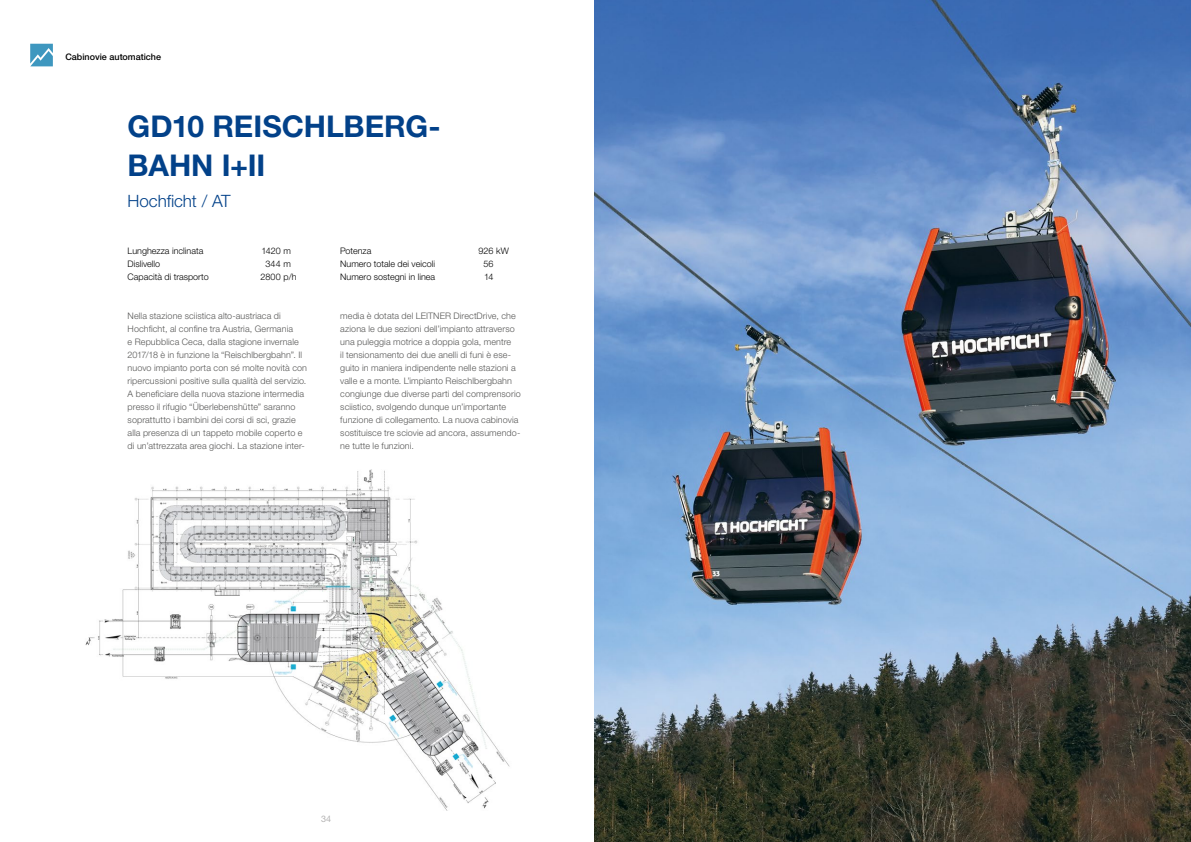
<style>
.page{position:relative;width:1191px;height:842px;background:#fff}
.page>*{position:absolute;margin:0;border:0;box-sizing:border-box;transform-origin:0 0}
.t1{font:700 30px/39px "Helvetica Neue LTW1 G";color:#024189}
.t2{font:300 17px "Helvetica Neue LTW1 G";letter-spacing:-.005em;color:#024189}
.t3{font:300 9px/13px "Helvetica Neue LTW1 G";letter-spacing:.01em;color:#575756}
.t4{font:300 9px/13px "Helvetica Neue LTW1 G";color:#000}
.t5{font:500 9px "Helvetica Neue LTW1 G";color:#000}
.t6{font:9px "Helvetica Neue LTW1 G";color:#b3b2b2}
</style>
<div class="page">
<svg style="left:30px;top:44px;width:23px;height:22px"></svg>
<img style="left:594px;top:0;width:597px;height:842px">
<img style="left:85px;top:469px;width:425px;height:342px">
<p class="t5" style="left:66px;top:51px;width:97px">Cabinovie automatiche</p>
<h1 class="t1" style="left:128px;top:106px;width:311px">GD10 REISCHLBERG-<br>BAHN I+II</h1>
<h2 class="t2" style="left:128px;top:190px;width:105px">Hochficht / AT</h2>
<p class="t4" style="left:262px;top:244px;width:31px">1420 m</p>
<p class="t4" style="left:478px;top:244px;width:32px">926 kW</p>
<p class="t4" style="left:260px;top:257px;width:38px;text-align:center">344 m<br>2800 p/h</p>
<p class="t4" style="left:128px;top:244px;width:83px">Lunghezza inclinata<br>Dislivello<br>Capacità di trasporto</p>
<p class="t3" style="left:128px;top:309px;width:181px">Nella stazione sciistica alto-austriaca di Hochficht, al confine tra Austria, Germania<br>e Repubblica Ceca, dalla stagione invernale 2017/18 è in funzione la “Reischlbergbahn”. Il nuovo impianto porta con sé molte novità con ripercussioni positive sulla qualità del servizio.<br>A beneficiare della nuova stazione intermedia presso il rifugio “Überlebenshütte” saranno soprattutto i bambini dei corsi di sci, grazie alla presenza di un tappeto mobile coperto e di un’attrezzata area giochi. La stazione inter-</p>
<p class="t3" style="left:340px;top:309px;width:182px">media è dotata del LEITNER DirectDrive, che aziona le due sezioni dell’impianto attraverso una puleggia motrice a doppia gola, mentre<br>il tensionamento dei due anelli di funi è ese&shy;guito in maniera indipendente nelle stazioni a valle e a monte. L’impianto Reischlbergbahn congiunge due diverse parti del comprensorio sciistico, svolgendo dunque un’importante funzione di collegamento. La nuova cabinovia sostituisce tre sciovie ad ancora, assumendo&shy;ne tutte le funzioni.</p>
<p class="t4" style="left:340px;top:244px;width:96px">Potenza<br>Numero totale dei veicoli<br>Numero sostegni in linea</p>
<p class="t4" style="left:483px;top:257px;width:12px">56<br>14</p>
<p class="t6" style="left:321px;top:813px;width:12px">34</p>
</div>
